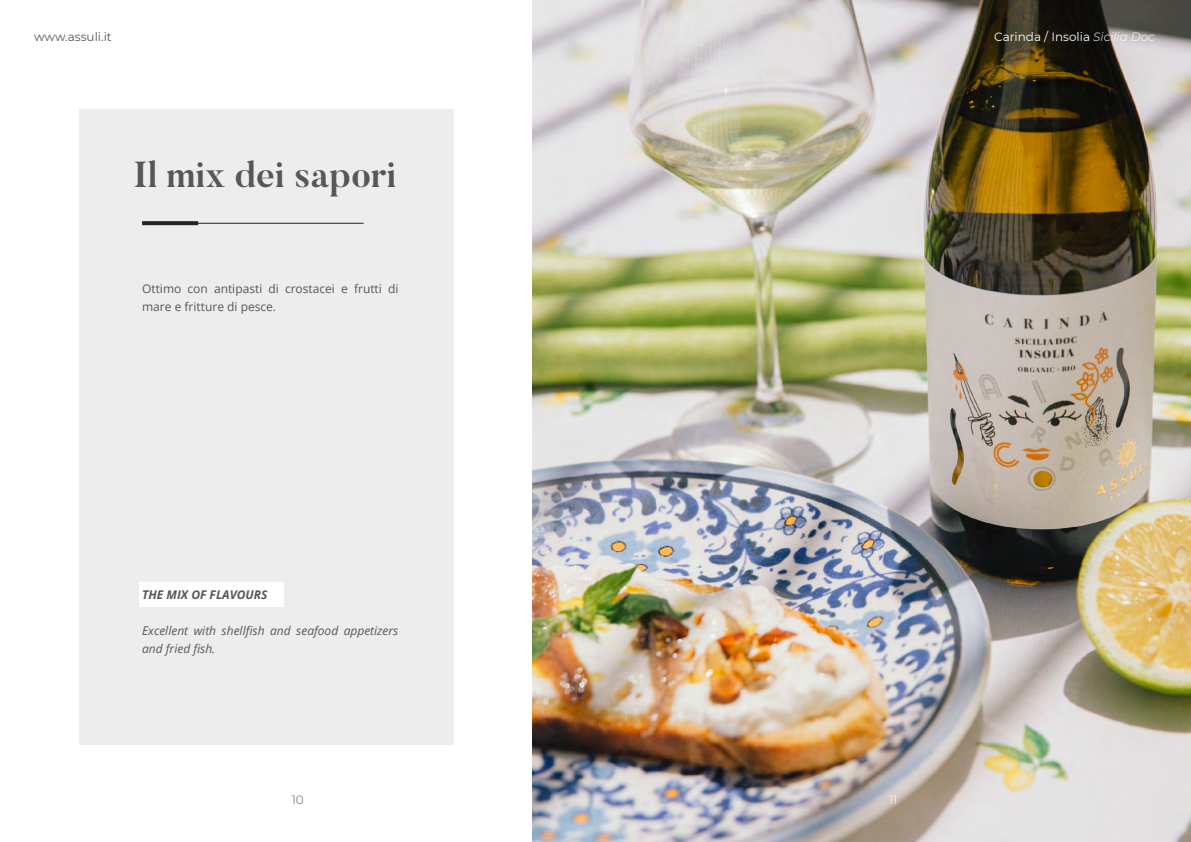
<style>
.page{position:relative;width:1191px;height:842px;background:#fff}
.page>*{position:absolute;margin:0;border:0;box-sizing:border-box;transform-origin:0 0}
.t1{font:700 36px "Butler";color:#575756}
.Text{font:12px/18px "Open Sans";color:#575756}
.Text-2{font:italic 12px/18px "Open Sans";color:#575756}
.t2{font:12px "Montserrat";color:#fff}
.Text-3{font:italic 700 12px "Open Sans";color:#575756}
.t3{font:12px "Montserrat";color:#575756}
.t4{font:300 12px "Montserrat";color:#575756}
.t5{font:300 12px "Montserrat";color:#fff}
.s1{font-weight:300;font-style:italic}
</style>
<div class="page">
<div style="left:79px;top:109px;width:374px;height:635px;background:#ededed"></div>
<img style="left:532px;top:0;width:659px;height:842px">
<svg style="left:142px;top:221px;width:56px;height:4px"></svg>
<hr style="left:142px;top:223px;width:222px;height:1px;background:#262320">
<div style="left:139px;top:582px;width:145px;height:24px;background:#fff"></div>
<p class="t3" style="left:34px;top:29px;width:79px">www.assuli.it</p>
<p class="t1" style="left:134px;top:151px;width:265px">Il mix dei sapori</p>
<p class="Text" style="left:142px;top:279px;width:258px">Ottimo con antipasti di crostacei e frutti di mare e fritture di pesce.</p>
<p class="Text-3" style="left:142px;top:586px;width:127px">THE MIX OF FLAVOURS</p>
<p class="Text-2" style="left:142px;top:621px;width:258px">Excellent with shellfish and seafood appetizers and fried fish.</p>
<p class="t4" style="left:292px;top:791px;width:14px">10</p>
<p class="t2" style="left:994px;top:29px;width:162px">Carinda / Insolia <span class="s1">Sicilia Doc</span></p>
<p class="t5" style="left:889px;top:791px;width:10px">11</p>
</div>
